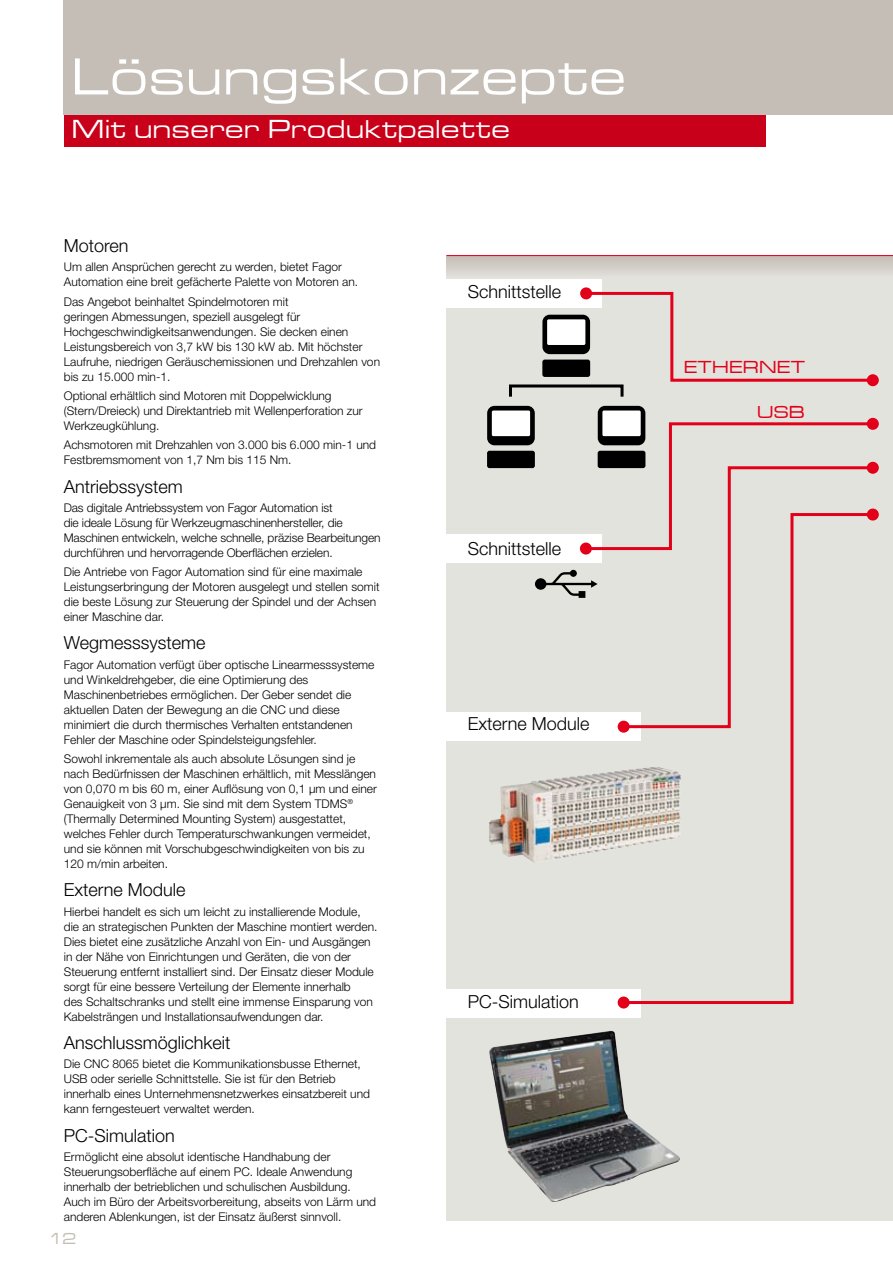
<style>
.page{position:relative;width:893px;height:1263px;background:#fff}
.page>*{position:absolute;margin:0;border:0;box-sizing:border-box;transform-origin:0 0}
.t1{font:500 54px "Microgramma D";letter-spacing:.05em;color:#fff}
.t2{font:500 27px "Microgramma D";letter-spacing:.05em;color:#fff}
.t3{font:300 18px "Helvetica Neue LT Std";color:#000}
.t4{font:500 18px "Microgramma D";letter-spacing:.05em;color:#e2001a}
.t5{font:500 16.5px "Microgramma D";color:#c5beb6}
.t6{font:300 12px/15px "Helvetica Neue LT Std";color:#000}
</style>
<div class="page">
<div style="left:64px;top:0;width:829px;height:115px;background:#c5beb6"></div>
<div style="left:64px;top:115px;width:701px;height:32px;background:#c90019"></div>
<div style="left:446px;top:255px;width:447px;height:965px;background:#e3e3dd"></div>
<div style="left:435px;top:279px;width:167px;height:29px;background:#fff"></div>
<div style="left:435px;top:534px;width:167px;height:29px;background:#fff"></div>
<div style="left:435px;top:711px;width:206px;height:29px;background:#fff"></div>
<svg style="left:446px;top:256px;width:447px;height:17px"></svg>
<svg style="left:535px;top:570px;width:63px;height:28px"></svg>
<div style="left:487px;top:406px;width:48px;height:39px;background:#000;border-radius:7px"></div>
<div style="left:492px;top:410px;width:38px;height:26px;background:#fff;border-radius:2px"></div>
<div style="left:487px;top:451px;width:48px;height:17px;background:#000;border-radius:2px"></div>
<div style="left:598px;top:406px;width:47px;height:39px;background:#000;border-radius:7px"></div>
<div style="left:602px;top:410px;width:39px;height:26px;background:#fff;border-radius:2px"></div>
<div style="left:542px;top:315px;width:48px;height:39px;background:#000;border-radius:7px"></div>
<div style="left:547px;top:319px;width:38px;height:26px;background:#fff;border-radius:2px"></div>
<div style="left:542px;top:360px;width:48px;height:17px;background:#000;border-radius:2px"></div>
<div style="left:509px;top:384px;width:115px;height:14px;border:3px solid #000"></div>
<hr style="left:446px;top:255px;width:447px;height:1px;background:#e2001a">
<svg style="left:583px;top:421px;width:293px;height:131px"></svg>
<div style="left:867px;top:418px;width:12px;height:12px;background:#e2001a;border-radius:50%"></div>
<div style="left:580px;top:543px;width:12px;height:12px;background:#e2001a;border-radius:50%"></div>
<svg style="left:583px;top:290px;width:293px;height:93px"></svg>
<div style="left:867px;top:374px;width:12px;height:12px;background:#e2001a;border-radius:50%"></div>
<div style="left:580px;top:287px;width:12px;height:12px;background:#e2001a;border-radius:50%"></div>
<svg style="left:621px;top:465px;width:255px;height:46px"></svg>
<div style="left:867px;top:462px;width:12px;height:12px;background:#e2001a;border-radius:50%"></div>
<div style="left:618px;top:721px;width:12px;height:12px;background:#e2001a;border-radius:50%"></div>
<img style="left:489px;top:1031px;width:191px;height:171px">
<div style="left:435px;top:989px;width:206px;height:28px;background:#fff"></div>
<svg style="left:621px;top:511px;width:255px;height:494px"></svg>
<div style="left:867px;top:508px;width:12px;height:12px;background:#e2001a;border-radius:50%"></div>
<div style="left:618px;top:996px;width:12px;height:12px;background:#e2001a;border-radius:50%"></div>
<img style="left:489px;top:767px;width:186px;height:96px">
<h1 class="t1" style="left:72px;top:42px;width:554px">Lösungskonzepte</h1>
<h2 class="t2" style="left:72px;top:112px;width:439px">Mit unserer Produktpalette</h2>
<h3 class="t3" style="left:64px;top:235px;width:66px">Motoren</h3>
<p class="t6" style="left:64px;top:259px;width:296px">Um allen Ansprüchen gerecht zu werden, bietet Fagor<br>Automation eine breit gefächerte Palette von Motoren an.</p>
<p class="t6" style="left:64px;top:294px;width:318px">Das Angebot beinhaltet Spindelmotoren mit<br>geringen Abmessungen, speziell ausgelegt für Hochgeschwindigkeitsanwendungen. Sie decken einen Leistungsbereich von 3,7 kW bis 130 kW ab. Mit höchster Laufruhe, niedrigen Geräuschemissionen und Drehzahlen von bis zu 15.000 min-1.</p>
<p class="t6" style="left:64px;top:388px;width:300px">Optional erhältlich sind Motoren mit Doppelwicklung (Stern/Dreieck) und Direktantrieb mit Wellenperforation zur<br>Werkzeugkühlung.</p>
<p class="t6" style="left:64px;top:437px;width:314px">Achsmotoren mit Drehzahlen von 3.000 bis 6.000 min-1 und<br>Festbremsmoment von 1,7 Nm bis 115 Nm.</p>
<h3 class="t3" style="left:64px;top:475px;width:120px">Antriebssystem</h3>
<p class="t6" style="left:64px;top:500px;width:318px">Das digitale Antriebssystem von Fagor Automation ist<br>die ideale Lösung für Werkzeugmaschinenhersteller, die Maschinen entwickeln, welche schnelle, präzise Bearbeitungen durchführen und hervorragende Oberflächen erzielen.</p>
<p class="t6" style="left:64px;top:564px;width:317px">Die Antriebe von Fagor Automation sind für eine maximale Leistungserbringung der Motoren ausgelegt und stellen somit die beste Lösung zur Steuerung der Spindel und der Achsen einer Maschine dar.</p>
<h3 class="t3" style="left:64px;top:632px;width:143px">Wegmesssysteme</h3>
<p class="t6" style="left:64px;top:657px;width:312px">Fagor Automation verfügt über optische Linearmesssysteme und Winkeldrehgeber, die eine Optimierung des Maschinenbetriebes ermöglichen. Der Geber sendet die aktuellen Daten der Bewegung an die CNC und diese minimiert die durch thermisches Verhalten entstandenen Fehler der Maschine oder Spindelsteigungsfehler.</p>
<p class="t6" style="left:64px;top:751px;width:314px">Sowohl inkrementale als auch absolute Lösungen sind je nach Bedürfnissen der Maschinen erhältlich, mit Messlängen von 0,070 m bis 60 m, einer Auflösung von 0,1 μm und einer Genauigkeit von 3 μm. Sie sind mit dem System TDMS<sup>® </sup>(Thermally Determined Mounting System) ausgestattet, welches Fehler durch Temperaturschwankungen vermeidet, und sie können mit Vorschubgeschwindigkeiten von bis zu 120 m/min arbeiten.</p>
<h3 class="t3" style="left:64px;top:879px;width:123px">Externe Module</h3>
<p class="t6" style="left:64px;top:904px;width:315px">Hierbei handelt es sich um leicht zu installierende Module, die an strategischen Punkten der Maschine montiert werden.<br>Dies bietet eine zusätzliche Anzahl von Ein- und Ausgängen in der Nähe von Einrichtungen und Geräten, die von der Steuerung entfernt installiert sind. Der Einsatz dieser Module sorgt für eine bessere Verteilung der Elemente innerhalb<br>des Schaltschranks und stellt eine immense Einsparung von Kabelsträngen und Installationsaufwendungen dar.</p>
<h3 class="t3" style="left:64px;top:1032px;width:168px">Anschlussmöglichkeit</h3>
<p class="t6" style="left:64px;top:1056px;width:308px">Die CNC 8065 bietet die Kommunikationsbusse Ethernet, USB oder serielle Schnittstelle. Sie ist für den Betrieb innerhalb eines Unternehmensnetzwerkes einsatzbereit und kann ferngesteuert verwaltet werden.</p>
<h3 class="t3" style="left:64px;top:1124px;width:113px">PC-Simulation</h3>
<p class="t6" style="left:64px;top:1149px;width:314px">Ermöglicht eine absolut identische Handhabung der Steuerungsoberfläche auf einem PC. Ideale Anwendung innerhalb der betrieblichen und schulischen Ausbildung.<br>Auch im Büro der Arbeitsvorbereitung, abseits von Lärm und anderen Ablenkungen, ist der Einsatz äußerst sinnvoll.</p>
<h3 class="t5" style="left:49px;top:1228px;width:29px">12</h3>
<h3 class="t3" style="left:468px;top:280px;width:95px">Schnittstelle</h3>
<h3 class="t3" style="left:468px;top:538px;width:95px">Schnittstelle</h3>
<h3 class="t3" style="left:468px;top:713px;width:123px">Externe Module</h3>
<h3 class="t3" style="left:468px;top:990px;width:113px">PC-Simulation</h3>
<h3 class="t4" style="left:684px;top:356px;width:122px">ETHERNET</h3>
<h3 class="t4" style="left:757px;top:400px;width:49px">USB</h3>
</div>
